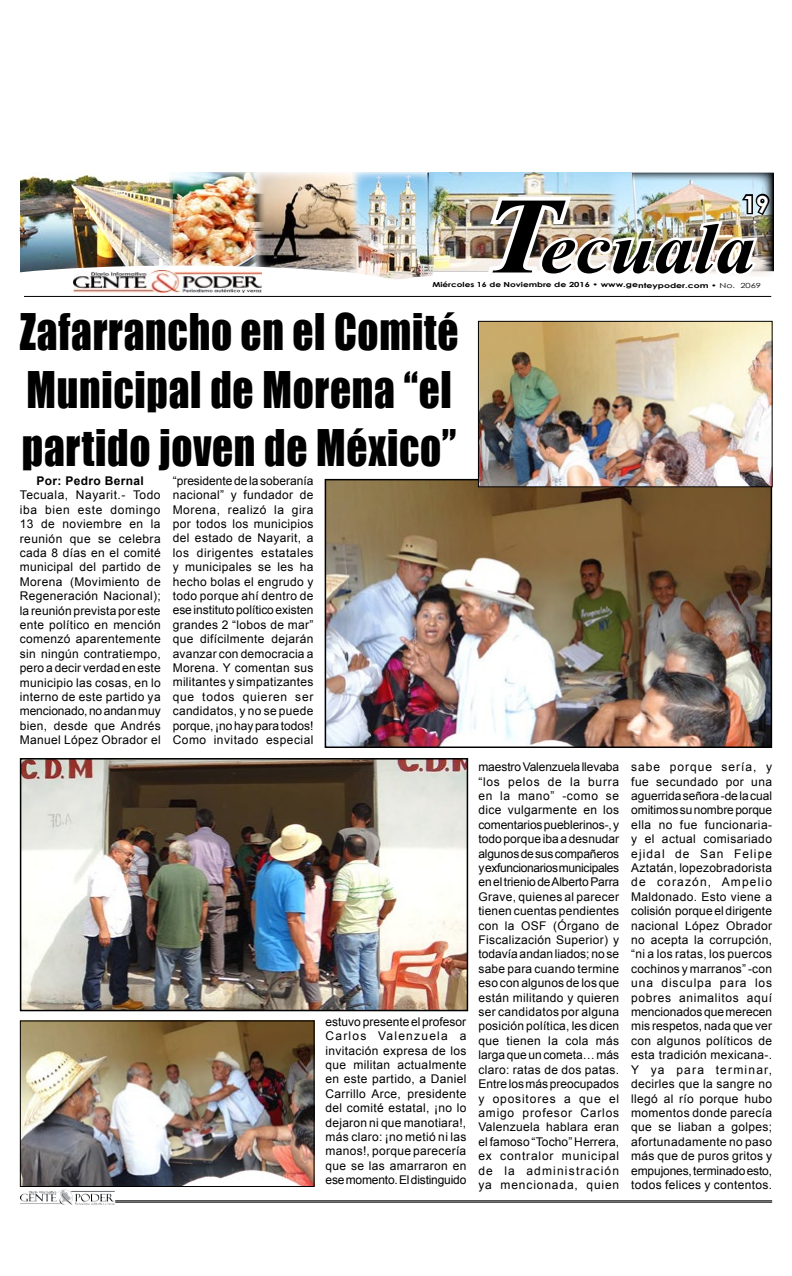
<style>
.page{position:relative;width:792px;height:1276px;background:#fff}
.page>*{position:absolute;margin:0;border:0;box-sizing:border-box;transform-origin:0 0}
.t1{font:italic 700 71.7px "Times New Roman";color:#000;scale:1.1 1}
.t2{font:46.4px/57.9px "Impact";letter-spacing:.02em;color:#000;scale:.89 1}
.t3{font:700 25.2px "Century Gothic";color:#fff;scale:1.14 1}
.t4{font:700 23.6px "Century Gothic";color:#fff}
.t5{font:12px/14.4px "Arial";letter-spacing:.03em;color:#000;text-align:justify}
.t6{font:700 12px "Arial";letter-spacing:.03em;color:#000}
.t7{font:700 7px "Century Gothic";letter-spacing:-.005em;color:#000;scale:1.29 1}
.s1{font-size:108.6px}
.s2{font-weight:400}
</style>
<div class="page">
<hr style="left:115px;top:1200px;width:657px;height:1px;background:#000">
<hr style="left:115px;top:1201px;width:657px;height:1px;background:#000">
<img style="left:58px;top:1189px;width:14px;height:13px">
<img style="left:328px;top:482px;width:441px;height:263px">
<div style="left:325px;top:479px;width:447px;height:269px;border:2px solid #000"></div>
<img style="left:22px;top:1022px;width:291px;height:163px">
<div style="left:20px;top:1020px;width:295px;height:167px;border:1px solid #000"></div>
<img style="left:23px;top:761px;width:442px;height:247px">
<div style="left:20px;top:758px;width:448px;height:253px;border:2px solid #000"></div>
<img style="left:434px;top:173px;width:174px;height:98px">
<img style="left:608px;top:173px;width:164px;height:14px">
<img style="left:413px;top:173px;width:21px;height:104px">
<img style="left:19px;top:172px;width:394px;height:124px">
<img style="left:74px;top:271px;width:187px;height:21px">
<div style="left:371px;top:270px;width:421px;height:37px;background:#fff;border-radius:50%"></div>
<hr style="left:24px;top:296px;width:747px;height:1px;background:#000">
<img style="left:481px;top:187px;width:293px;height:89px">
<img style="left:480px;top:323px;width:291px;height:162px">
<div style="left:478px;top:321px;width:295px;height:166px;border:1px solid #000"></div>
<h3 class="t4" style="left:743px;top:186px;width:28px">19</h3>
<h3 class="t3" style="left:741px;top:188px;width:30px">19</h3>
<h1 class="t1" style="left:483px;top:198px;width:249px"><span class="s1">T</span>ecuala</h1>
<p class="t7" style="left:432px;top:279px;width:256px">Miércoles 16 de Noviembre de 2016 • www.genteypoder.com • <span class="s2">No. 2069</span></p>
<h2 class="t2" style="left:20px;top:301px;width:494px">Zafarrancho en el Comité<br>Municipal de Morena “el partido joven de México”</h2>
<p class="t6" style="left:37px;top:472px;width:109px">Por: Pedro Bernal</p>
<p class="t5" style="left:20px;top:488px;width:142px">Tecuala, Nayarit.- Todo iba bien este domingo 13 de noviembre en la reunión que se celebra cada 8 días en el comité municipal del partido de Morena (Movimiento de Regeneración Nacional); la reunión prevista por este ente político en mención comenzó aparentemente sin ningún contratiempo, pero a decir verdad en este municipio las cosas, en lo interno de este partido ya mencionado, no andan muy bien, desde que Andrés Manuel López Obrador el</p>
<p class="t5" style="left:173px;top:473px;width:142px">“presidente de la soberanía nacional” y fundador de Morena, realizó la gira por todos los municipios del estado de Nayarit, a los dirigentes estatales y municipales se les ha hecho bolas el engrudo y todo porque ahí dentro de ese instituto político existen grandes 2 “lobos de mar” que difícilmente dejarán avanzar con democracia a Morena. Y comentan sus militantes y simpatizantes que todos quieren ser candidatos, y no se puede porque, ¡no hay para todos!<br>Como invitado especial</p>
<p class="t5" style="left:326px;top:1014px;width:142px">estuvo presente el profesor Carlos Valenzuela a invitación expresa de los que militan actualmente en este partido, a Daniel Carrillo Arce, presidente del comité estatal, ¡no lo dejaron ni que manotiara!, más claro: ¡no metió ni las manos!, porque parecería que se las amarraron en ese momento. El distinguido</p>
<p class="t5" style="left:478px;top:759px;width:142px">maestro Valenzuela llevaba “los pelos de la burra en la mano” -como se dice vulgarmente en los comentarios pueblerinos-, y todo porque iba a desnudar algunos de sus compañeros y exfuncionarios municipales en el trienio de Alberto Parra Grave, quienes al parecer tienen cuentas pendientes con la OSF (Órgano de Fiscalización Superior) y todavía andan liados; no se sabe para cuando termine eso con algunos de los que están militando y quieren ser candidatos por alguna posición política, les dicen que tienen la cola más larga que un cometa… más claro: ratas de dos patas.<br>Entre los más preocupados y opositores a que el amigo profesor Carlos Valenzuela hablara eran el famoso “Tocho” Herrera, ex contralor municipal de la administración ya mencionada, quien</p>
<p class="t5" style="left:631px;top:759px;width:142px">sabe porque sería, y fue secundado por una aguerrida señora -de la cual omitimos su nombre porque ella no fue funcionaria&shy;y el actual comisariado ejidal de San Felipe Aztatán, lopezobradorista de corazón, Ampelio Maldonado. Esto viene a colisión porque el dirigente nacional López Obrador no acepta la corrupción, “ni a los ratas, los puercos cochinos y marranos” -con una disculpa para los pobres animalitos aquí mencionados que merecen mis respetos, nada que ver con algunos políticos de esta tradición mexicana-.<br>Y ya para terminar, decirles que la sangre no llegó al río porque hubo momentos donde parecía que se liaban a golpes; afortunadamente no paso más que de puros gritos y empujones, terminado esto, todos felices y contentos.</p>
</div>
